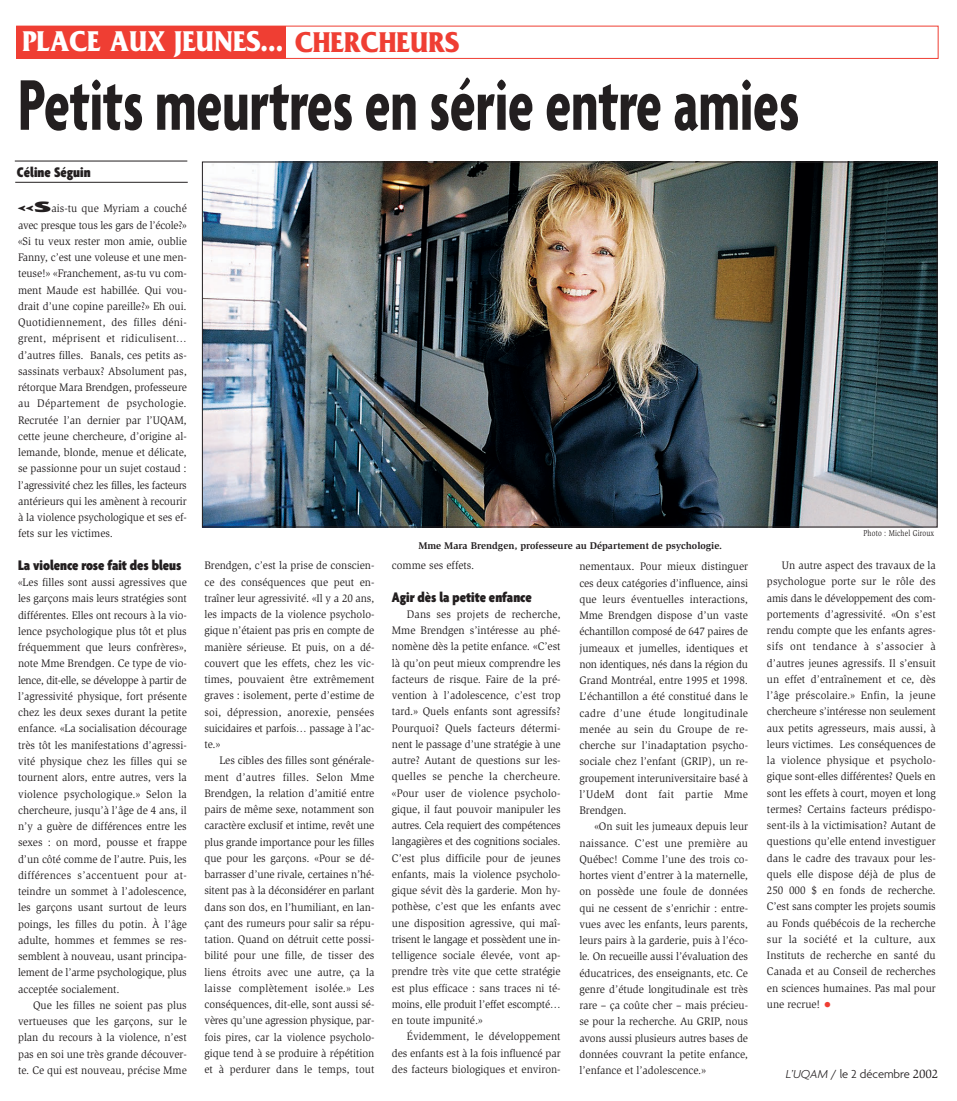
<style>
.page{position:relative;width:957px;height:1101px;background:#fff}
.page>*{position:absolute;margin:0;border:0;box-sizing:border-box;transform-origin:0 0}
.t1{font:700 condensed 77.5px "Agenda";color:#231f20;scale:.8 1}
.t2{font:700 30px "Friz Quadrata";color:#fff;scale:.9 1}
.t3{font:900 condensed 15px "Agenda";color:#231f20}
.t4{font:300 12.5px "Agenda";color:#231f20}
.t5{font:11.25px/16.2px "Slimbach";color:#231f20;text-align:justify;scale:.95 1}
.t6{font:700 10px "Slimbach";color:#231f20}
.t7{font:8.75px "Slimbach";letter-spacing:.025em;color:#231f20;scale:.8 1}
.s1{color:#ef3e33}
.s2{font-family:"Agenda";font-weight:900;font-stretch:condensed;font-size:16.25px}
.s3{font-size:15px;color:#ef3e33}
.s4{font-style:italic}
.s5{font-family:"Slimbach";font-weight:400}
</style>
<div class="page">
<div style="left:17px;top:26px;width:921px;height:33px;border:1px solid #ef3e33"></div>
<div style="left:17px;top:26px;width:269px;height:33px;background:#ef3e33"></div>
<hr style="left:15px;top:161px;width:172px;height:1px;background:#231f20">
<hr style="left:15px;top:182px;width:173px;height:1px;background:#231f20">
<img style="left:204px;top:164px;width:731px;height:361px">
<h2 class="t2" style="left:23px;top:31px;width:487px">PLACE AUX JEUNES... <span class="s1">CHERCHEURS</span></h2>
<h1 class="t1" style="left:18px;top:76px;width:978px">Petits meurtres en série entre amies</h1>
<h3 class="t3" style="left:17px;top:166px;width:75px">Céline Séguin</h3>
<p class="t5" style="left:18px;top:201px;width:179px"><span class="s2">«S</span>ais-tu que Myriam a couché avec presque tous les gars de l’école?» «Si tu veux rester mon amie, oublie Fanny, c’est une voleuse et une men&shy;teuse!» «Franchement, as-tu vu com&shy;ment Maude est habillée. Qui vou&shy;drait d’une copine pareille?» Eh oui.<br>Quotidiennement, des filles déni&shy;grent, méprisent et ridiculisent… d’autres filles. Banals, ces petits as&shy;sassinats verbaux? Absolument pas, rétorque Mara Brendgen, professeure au Département de psychologie.<br>Recrutée l’an dernier par l’UQAM, cette jeune chercheure, d’origine al&shy;lemande, blonde, menue et délicate, se passionne pour un sujet costaud : l’agressivité chez les filles, les facteurs antérieurs qui les amènent à recourir à la violence psychologique et ses ef&shy;fets sur les victimes.</p>
<h3 class="t3" style="left:18px;top:559px;width:165px">La violence rose fait des bleus</h3>
<p class="t5" style="left:18px;top:575px;width:179px">«Les filles sont aussi agressives que les garçons mais leurs stratégies sont différentes. Elles ont recours à la vio&shy;lence psychologique plus tôt et plus fréquemment que leurs confrères», note Mme Brendgen. Ce type de vio&shy;lence, dit-elle, se développe à partir de l’agressivité physique, fort présente chez les deux sexes durant la petite enfance. «La socialisation décourage très tôt les manifestations d’agressi&shy;vité physique chez les filles qui se tournent alors, entre autres, vers la violence psychologique.» Selon la chercheure, jusqu’à l’âge de 4 ans, il n’y a guère de différences entre les sexes : on mord, pousse et frappe d’un côté comme de l’autre. Puis, les différences s’accentuent pour at&shy;teindre un sommet à l’adolescence, les garçons usant surtout de leurs poings, les filles du potin. À l’âge adulte, hommes et femmes se res&shy;semblent à nouveau, usant principa&shy;lement de l’arme psychologique, plus acceptée socialement.</p>
<p class="t5" style="left:18px;top:998px;width:179px;text-indent:15px">Que les filles ne soient pas plus vertueuses que les garçons, sur le plan du recours à la violence, n’est pas en soi une très grande découver&shy;te. Ce qui est nouveau, précise Mme</p>
<p class="t5" style="left:204px;top:558px;width:180px">Brendgen, c’est la prise de conscien&shy;ce des conséquences que peut en&shy;traîner leur agressivité. «Il y a 20 ans, les impacts de la violence psycholo&shy;gique n’étaient pas pris en compte de manière sérieuse. Et puis, on a dé&shy;couvert que les effets, chez les vic&shy;times, pouvaient être extrêmement graves : isolement, perte d’estime de soi, dépression, anorexie, pensées suicidaires et parfois… passage à l’ac&shy;te.»</p>
<p class="t5" style="left:204px;top:753px;width:180px;text-indent:15px">Les cibles des filles sont générale&shy;ment d’autres filles. Selon Mme Brendgen, la relation d’amitié entre pairs de même sexe, notamment son caractère exclusif et intime, revêt une plus grande importance pour les filles que pour les garçons. «Pour se dé&shy;barrasser d’une rivale, certaines n’hé&shy;sitent pas à la déconsidérer en parlant dans son dos, en l’humiliant, en lan&shy;çant des rumeurs pour salir sa répu&shy;tation. Quand on détruit cette possi&shy;bilité pour une fille, de tisser des liens étroits avec une autre, ça la laisse complètement isolée.» Les conséquences, dit-elle, sont aussi sé&shy;vères qu’une agression physique, par&shy;fois pires, car la violence psycholo&shy;gique tend à se produire à répétition et à perdurer dans le temps, tout</p>
<p class="t6" style="left:418px;top:541px;width:305px">Mme Mara Brendgen, professeure au Département de psychologie.</p>
<p class="t5" style="left:392px;top:558px;width:88px">comme ses effets.</p>
<h3 class="t3" style="left:392px;top:591px;width:141px">Agir dès la petite enfance</h3>
<p class="t5" style="left:392px;top:607px;width:179px;text-indent:15px">Dans ses projets de recherche, Mme Brendgen s’intéresse au phé&shy;nomène dès la petite enfance. «C’est là qu’on peut mieux comprendre les facteurs de risque. Faire de la pré&shy;vention à l’adolescence, c’est trop tard.» Quels enfants sont agressifs?<br>Pourquoi? Quels facteurs détermi&shy;nent le passage d’une stratégie à une autre? Autant de questions sur les&shy;quelles se penche la chercheure. «Pour user de violence psycholo&shy;gique, il faut pouvoir manipuler les autres. Cela requiert des compétences langagières et des cognitions sociales.<br>C’est plus difficile pour de jeunes enfants, mais la violence psycholo&shy;gique sévit dès la garderie. Mon hy&shy;pothèse, c’est que les enfants avec une disposition agressive, qui maî&shy;trisent le langage et possèdent une in&shy;telligence sociale élevée, vont ap&shy;prendre très vite que cette stratégie est plus efficace : sans traces ni té&shy;moins, elle produit l’effet escompté… en toute impunité.»</p>
<p class="t5" style="left:392px;top:1029px;width:179px;text-indent:15px">Évidemment, le développement des enfants est à la fois influencé par des facteurs biologiques et environ-</p>
<p class="t5" style="left:579px;top:559px;width:179px">nementaux. Pour mieux distinguer ces deux catégories d’influence, ainsi que leurs éventuelles interactions, Mme Brendgen dispose d’un vaste échantillon composé de 647 paires de jumeaux et jumelles, identiques et non identiques, nés dans la région du Grand Montréal, entre 1995 et 1998.<br>L’échantillon a été constitué dans le cadre d’une étude longitudinale menée au sein du Groupe de re&shy;cherche sur l’inadaptation psycho&shy;sociale chez l’enfant (GRIP), un re&shy;groupement interuniversitaire basé à l’UdeM dont fait partie Mme Brendgen.</p>
<p class="t5" style="left:579px;top:819px;width:179px;text-indent:15px">«On suit les jumeaux depuis leur naissance. C’est une première au Québec! Comme l’une des trois co&shy;hortes vient d’entrer à la maternelle, on possède une foule de données qui ne cessent de s’enrichir : entre&shy;vues avec les enfants, leurs parents, leurs pairs à la garderie, puis à l’éco&shy;le. On recueille aussi l’évaluation des éducatrices, des enseignants, etc. Ce genre d’étude longitudinale est très rare – ça coûte cher – mais précieu&shy;se pour la recherche. Au GRIP, nous avons aussi plusieurs autres bases de données couvrant la petite enfance, l’enfance et l’adolescence.»</p>
<p class="t7" style="left:863px;top:529px;width:90px">Photo : Michel Giroux</p>
<p class="t5" style="left:767px;top:558px;width:179px;text-indent:15px">Un autre aspect des travaux de la psychologue porte sur le rôle des amis dans le développement des com&shy;portements d’agressivité. «On s’est rendu compte que les enfants agres&shy;sifs ont tendance à s’associer à d’autres jeunes agressifs. Il s’ensuit un effet d’entraînement et ce, dès l’âge préscolaire.» Enfin, la jeune chercheure s’intéresse non seulement aux petits agresseurs, mais aussi, à leurs victimes. Les conséquences de la violence physique et psycholo&shy;gique sont-elles différentes? Quels en sont les effets à court, moyen et long termes? Certains facteurs prédispo&shy;sent-ils à la victimisation? Autant de questions qu’elle entend investiguer dans le cadre des travaux pour les&shy;quels elle dispose déjà de plus de 250 000 $ en fonds de recherche.<br>C’est sans compter les projets soumis au Fonds québécois de la recherche sur la société et la culture, aux Instituts de recherche en santé du Canada et au Conseil de recherches en sciences humaines. Pas mal pour une recrue! <span class="s3">•</span></p>
<p class="t4" style="left:786px;top:1069px;width:154px"><span class="s4">L’UQAM</span> / le 2 décembre <span class="s5">2002</span></p>
</div>
